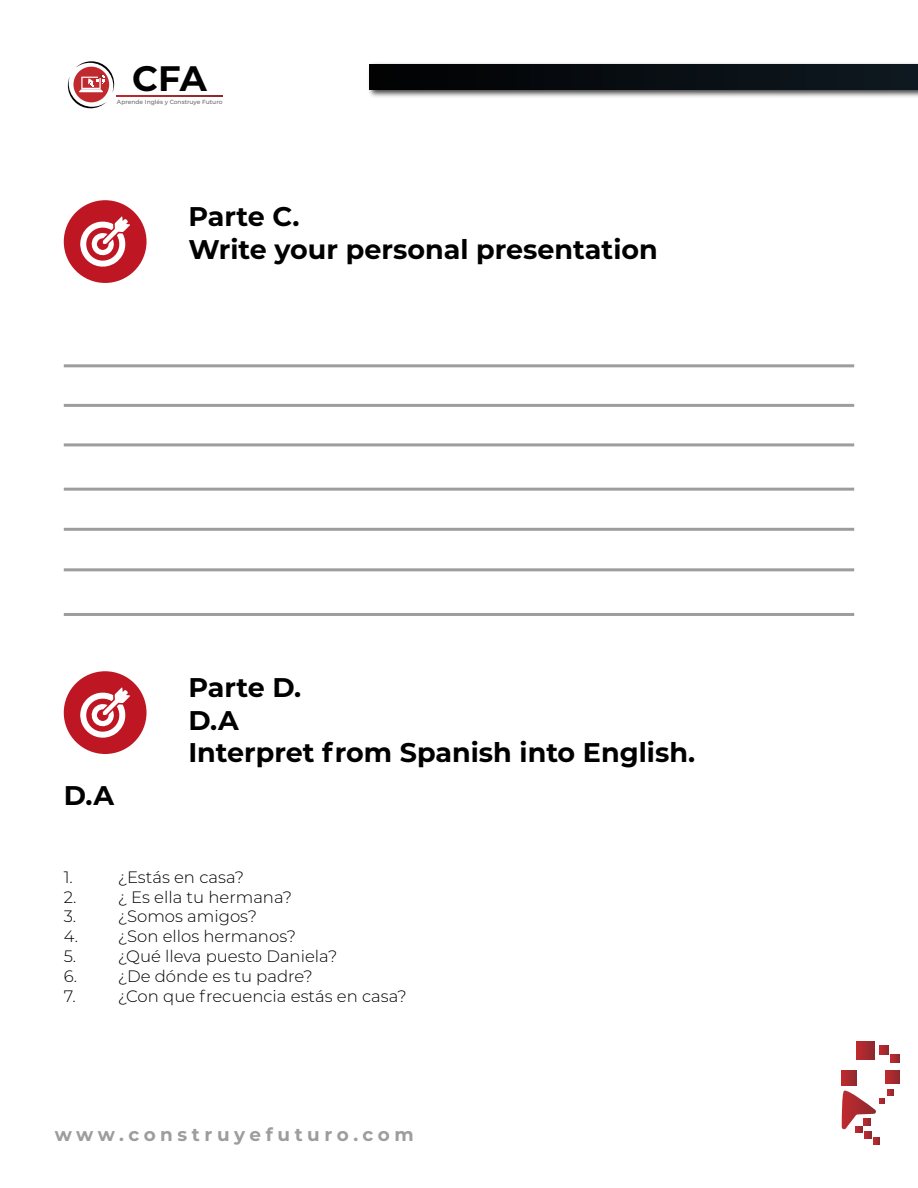
<style>
.page{position:relative;width:918px;height:1188px;background:#fff}
.page>*{position:absolute;margin:0;border:0;box-sizing:border-box;transform-origin:0 0}
.t1{font:700 35.4px "Montserrat";color:#020203}
.t2{font:700 27px/32.4px "Montserrat";color:#000}
.t3{font:700 18.45px "Montserrat";letter-spacing:.25em;color:#9d9d9c}
.t4{font:300 16.5px/19.8px "Montserrat";color:#000}
.t5{font:500 6px "Montserrat";color:#676767}
</style>
<div class="page">
<img style="left:368px;top:63px;width:550px;height:34px">
<div style="left:370px;top:64px;width:548px;height:25px;background:linear-gradient(to right,#010102,#0f1921)"></div>
<svg style="left:68px;top:61px;width:46px;height:47px"></svg>
<svg style="left:117px;top:95px;width:106px;height:1px"></svg>
<svg style="left:856px;top:1041px;width:19px;height:18px"></svg>
<svg style="left:880px;top:1046px;width:20px;height:17px"></svg>
<svg style="left:886px;top:1070px;width:13px;height:14px"></svg>
<svg style="left:842px;top:1090px;width:51px;height:55px"></svg>
<svg style="left:842px;top:1071px;width:15px;height:14px"></svg>
<div style="left:64px;top:200px;width:83px;height:83px;background:#be1622;border-radius:50%"></div>
<svg style="left:80px;top:217px;width:50px;height:50px"></svg>
<hr style="left:64px;top:364px;width:790px;height:3px;background:#9d9d9c">
<hr style="left:64px;top:404px;width:790px;height:3px;background:#9d9d9c">
<hr style="left:64px;top:443px;width:790px;height:3px;background:#9d9d9c">
<hr style="left:64px;top:488px;width:790px;height:3px;background:#9d9d9c">
<hr style="left:64px;top:528px;width:790px;height:3px;background:#9d9d9c">
<hr style="left:64px;top:568px;width:790px;height:3px;background:#9d9d9c">
<hr style="left:64px;top:613px;width:790px;height:3px;background:#9d9d9c">
<div style="left:64px;top:671px;width:83px;height:83px;background:#be1622;border-radius:50%"></div>
<svg style="left:80px;top:688px;width:50px;height:50px"></svg>
<h1 class="t1" style="left:132px;top:53px;width:76px">CFA</h1>
<p class="t5" style="left:117px;top:97px;width:107px">Aprende Inglés y Construye Futuro</p>
<h2 class="t2" style="left:188px;top:199px;width:471px">Parte C.<br>Write your personal presentation</h2>
<h2 class="t2" style="left:64px;top:777px;width:52px">D.A</h2>
<h2 class="t2" style="left:188px;top:670px;width:508px">Parte D.<br>D.A<br>Interpret from Spanish into English.</h2>
<p class="t4" style="left:64px;top:867px;width:11px">1.</p>
<p class="t4" style="left:118px;top:867px;width:128px">¿Estás en casa?</p>
<p class="t4" style="left:64px;top:886px;width:14px">2.</p>
<p class="t4" style="left:118px;top:886px;width:176px">¿ Es ella tu hermana?</p>
<p class="t4" style="left:64px;top:906px;width:14px">3.</p>
<p class="t4" style="left:118px;top:906px;width:141px">¿Somos amigos?</p>
<p class="t4" style="left:64px;top:926px;width:234px">4. ¿Son ellos hermanos?<br>5.</p>
<p class="t4" style="left:118px;top:946px;width:221px">¿Qué lleva puesto Daniela?</p>
<p class="t4" style="left:64px;top:966px;width:15px">6.</p>
<p class="t4" style="left:118px;top:966px;width:196px">¿De dónde es tu padre?</p>
<p class="t4" style="left:64px;top:985px;width:13px">7.</p>
<p class="t4" style="left:118px;top:985px;width:291px">¿Con que frecuencia estás en casa?</p>
<p class="t3" style="left:55px;top:1122px;width:361px">www.construyefuturo.com</p>
</div>
